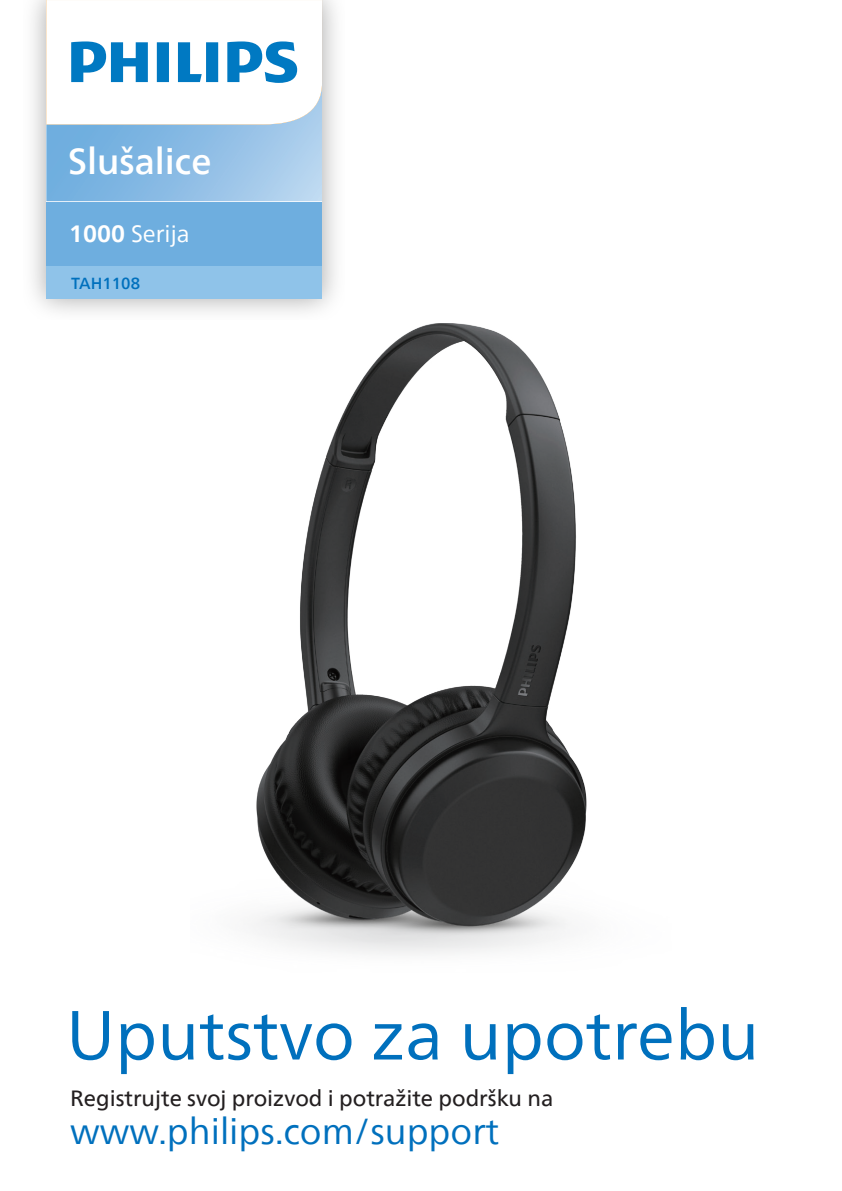
<style>
.page{position:relative;width:842px;height:1191px;background:#fff}
.page>*{position:absolute;margin:0;border:0;box-sizing:border-box;transform-origin:0 0}
.Body_Text__0{font:69.4px "Neue Frutiger World";color:#0070bd}
.t1{font:36px "Neue Frutiger World";color:#0070bd}
.正文_0{font:500 36px "Neue Frutiger World";color:#fff}
.正文_0-2{font:23.6px "Neue Frutiger World";color:#fff}
.t_register{font:22px "Neue Frutiger World";color:#231f20}
.正文_0-3{font:500 16px "Neue Frutiger World";color:#0070bd}
.s1{font-weight:700}
</style>
<div class="page">
<img style="left:251px;top:323px;width:336px;height:631px">
<svg style="left:46px;top:0;width:276px;height:201px"></svg>
<div style="left:46px;top:201px;width:276px;height:65px;background:#6eaedf"></div>
<div style="left:46px;top:266px;width:276px;height:33px;background:#8fc3e9"></div>
<p class="正文_0" style="left:68px;top:131px;width:145px">Slušalice</p>
<p class="正文_0-2" style="left:69px;top:215px;width:122px"><span class="s1">1000</span> Serija</p>
<p class="正文_0-3" style="left:71px;top:270px;width:70px">TAH1108</p>
<p class="Body_Text__0" style="left:66px;top:981px;width:695px">Uputstvo za upotrebu</p>
<p class="t_register" style="left:70px;top:1080px;width:485px">Registrujte svoj proizvod i potražite podršku na</p>
<p class="t1" style="left:70px;top:1103px;width:431px">www.philips.com/support</p>
</div>
